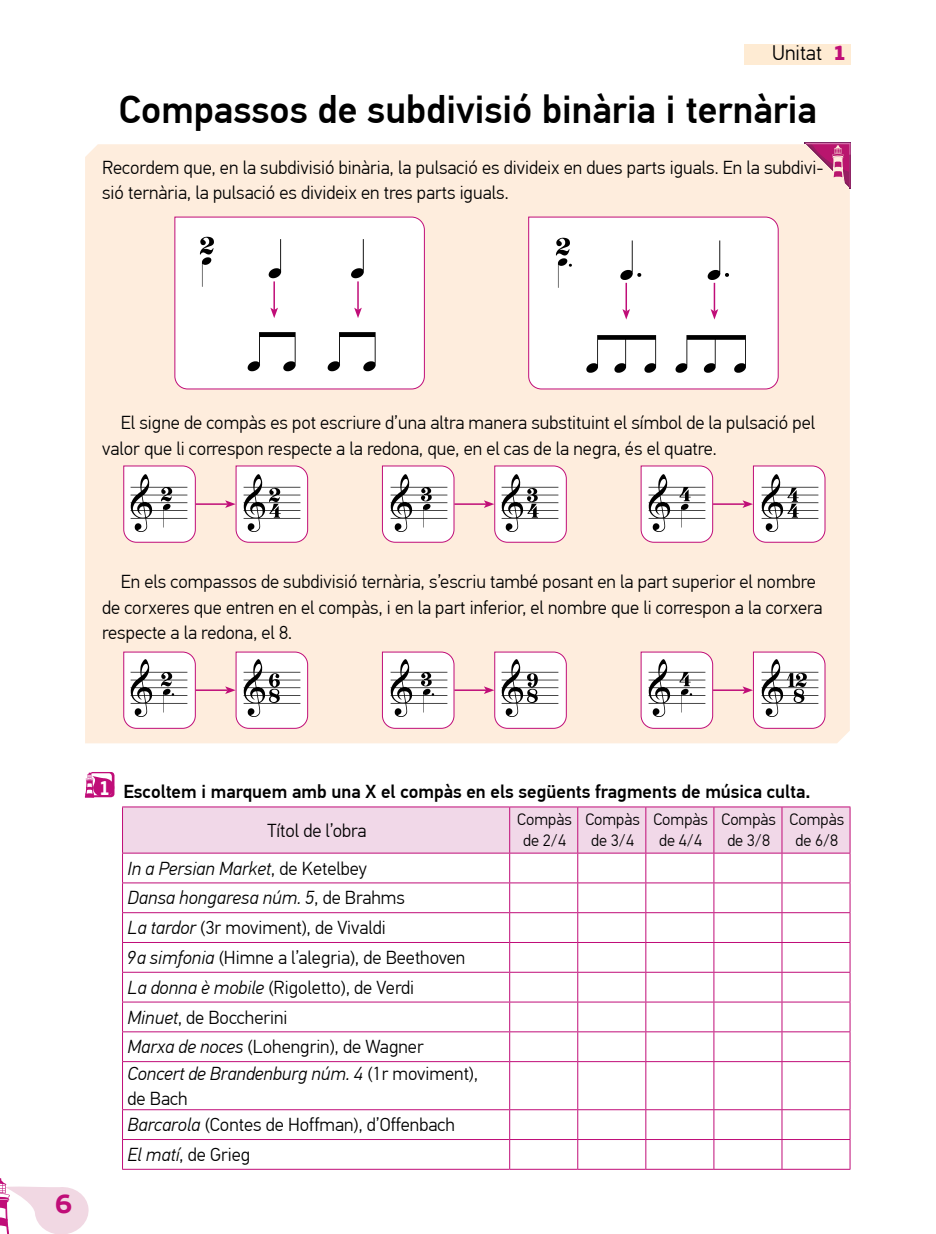
<style>
.page{position:relative;width:936px;height:1234px;background:#fff}
.page>*{position:absolute;margin:0;border:0;box-sizing:border-box;transform-origin:0 0}
._6e_Títol_2{font:500 39px "PF Din Text Pro";color:#000}
.t1{font:700 27px "PF Beau Sans Pro";color:#c00d78}
.t2{font:300 21px "PF Din Text Pro";color:#000}
.t3{font:900 21px "PF Beau Sans Pro";color:#c00d78}
.t4{font:700 20.25px "PF Beau Sans Pro";color:#fff;scale:.9 1}
._6e_Teoria{font:300 18.75px/25.5px "PF Din Text Pro";color:#000}
._6e_text_graella{font:300 18.75px "PF Din Text Pro";color:#000}
._6e_text_graella-2{font:italic 300 18.75px/25.5px "PF Din Text Pro";color:#000}
._6e_Activitat{font:500 18.75px "PF Din Text Pro";color:#000}
._6e_text_graella-3{font:300 16.5px/21px "PF Din Text Pro";color:#000;text-align:center}
.s1{font-style:normal}
.s2{font-style:italic}
</style>
<div class="page">
<div style="left:744px;top:44px;width:106px;height:20px;background:#feebd3"></div>
<svg style="left:0;top:1178px;width:89px;height:55px"></svg>
<div style="left:85px;top:144px;width:764px;height:599px;background:#feeddd"></div>
<svg style="left:804px;top:142px;width:46px;height:47px;background:#db94ad"></svg>
<img style="left:231px;top:389px;width:81px;height:5px">
<img style="left:312px;top:389px;width:85px;height:5px">
<svg style="left:174px;top:216px;width:251px;height:173px"></svg>
<svg style="left:528px;top:216px;width:250px;height:173px"></svg>
<svg style="left:123px;top:465px;width:73px;height:78px"></svg>
<hr style="left:196px;top:503px;width:31px;height:1px;background:#c00d78">
<svg style="left:225px;top:465px;width:83px;height:78px"></svg>
<svg style="left:381px;top:465px;width:73px;height:78px"></svg>
<hr style="left:454px;top:503px;width:32px;height:1px;background:#c00d78">
<svg style="left:484px;top:465px;width:83px;height:78px"></svg>
<svg style="left:640px;top:465px;width:73px;height:78px"></svg>
<hr style="left:713px;top:503px;width:31px;height:1px;background:#c00d78">
<svg style="left:742px;top:465px;width:83px;height:78px"></svg>
<svg style="left:85px;top:772px;width:29px;height:25px"></svg>
<svg style="left:123px;top:1061px;width:726px;height:107px"></svg>
<hr style="left:122px;top:1060px;width:387px;height:1px;background:#c00d78">
<hr style="left:509px;top:1060px;width:68px;height:1px;background:#c00d78">
<hr style="left:509px;top:1061px;width:1px;height:48px;background:#c00d78">
<hr style="left:577px;top:1060px;width:68px;height:1px;background:#c00d78">
<hr style="left:577px;top:1061px;width:1px;height:48px;background:#c00d78">
<hr style="left:645px;top:1060px;width:68px;height:1px;background:#c00d78">
<hr style="left:645px;top:1061px;width:1px;height:48px;background:#c00d78">
<hr style="left:713px;top:1060px;width:69px;height:1px;background:#c00d78">
<hr style="left:713px;top:1061px;width:1px;height:48px;background:#c00d78">
<hr style="left:782px;top:1060px;width:68px;height:1px;background:#c00d78">
<hr style="left:781px;top:1061px;width:1px;height:48px;background:#c00d78">
<hr style="left:122px;top:1109px;width:387px;height:1px;background:#c00d78">
<hr style="left:509px;top:1109px;width:68px;height:1px;background:#c00d78">
<hr style="left:577px;top:1109px;width:68px;height:1px;background:#c00d78">
<hr style="left:645px;top:1109px;width:68px;height:1px;background:#c00d78">
<hr style="left:713px;top:1109px;width:69px;height:1px;background:#c00d78">
<hr style="left:782px;top:1109px;width:68px;height:1px;background:#c00d78">
<hr style="left:122px;top:1138px;width:387px;height:1px;background:#c00d78">
<hr style="left:509px;top:1138px;width:68px;height:1px;background:#c00d78">
<svg style="left:509px;top:1109px;width:1px;height:59px"></svg>
<hr style="left:577px;top:1138px;width:68px;height:1px;background:#c00d78">
<svg style="left:577px;top:1109px;width:1px;height:59px"></svg>
<hr style="left:645px;top:1138px;width:68px;height:1px;background:#c00d78">
<svg style="left:645px;top:1109px;width:1px;height:59px"></svg>
<hr style="left:713px;top:1138px;width:69px;height:1px;background:#c00d78">
<svg style="left:713px;top:1109px;width:1px;height:59px"></svg>
<hr style="left:782px;top:1138px;width:68px;height:1px;background:#c00d78">
<svg style="left:781px;top:1109px;width:1px;height:59px"></svg>
<svg style="left:122px;top:807px;width:728px;height:253px"></svg>
<hr style="left:122px;top:1061px;width:1px;height:48px;background:#c00d78">
<hr style="left:849px;top:1061px;width:1px;height:48px;background:#c00d78">
<svg style="left:122px;top:1109px;width:1px;height:59px"></svg>
<svg style="left:849px;top:1109px;width:1px;height:59px"></svg>
<hr style="left:122px;top:1168px;width:387px;height:1px;background:#c00d78">
<hr style="left:509px;top:1168px;width:68px;height:1px;background:#c00d78">
<hr style="left:577px;top:1168px;width:68px;height:1px;background:#c00d78">
<hr style="left:645px;top:1168px;width:68px;height:1px;background:#c00d78">
<hr style="left:713px;top:1168px;width:69px;height:1px;background:#c00d78">
<hr style="left:782px;top:1168px;width:68px;height:1px;background:#c00d78">
<hr style="left:122px;top:806px;width:387px;height:1px;background:#c00d78">
<hr style="left:122px;top:807px;width:1px;height:45px;background:#c00d78">
<hr style="left:509px;top:806px;width:68px;height:1px;background:#c00d78">
<hr style="left:577px;top:806px;width:68px;height:1px;background:#c00d78">
<hr style="left:645px;top:806px;width:68px;height:1px;background:#c00d78">
<hr style="left:713px;top:806px;width:69px;height:1px;background:#c00d78">
<hr style="left:782px;top:806px;width:68px;height:1px;background:#c00d78">
<hr style="left:849px;top:807px;width:1px;height:45px;background:#c00d78">
<hr style="left:122px;top:852px;width:387px;height:1px;background:#c00d78">
<hr style="left:509px;top:852px;width:68px;height:1px;background:#c00d78">
<hr style="left:577px;top:852px;width:68px;height:1px;background:#c00d78">
<hr style="left:645px;top:852px;width:68px;height:1px;background:#c00d78">
<hr style="left:713px;top:852px;width:69px;height:1px;background:#c00d78">
<hr style="left:782px;top:852px;width:68px;height:1px;background:#c00d78">
<img style="left:126px;top:463px;width:64px;height:85px">
<img style="left:386px;top:463px;width:64px;height:85px">
<img style="left:497px;top:463px;width:64px;height:85px">
<img style="left:240px;top:463px;width:64px;height:85px">
<img style="left:644px;top:463px;width:64px;height:85px">
<img style="left:757px;top:463px;width:64px;height:85px">
<svg style="left:123px;top:651px;width:73px;height:78px"></svg>
<hr style="left:196px;top:689px;width:31px;height:1px;background:#c00d78">
<svg style="left:225px;top:651px;width:83px;height:78px"></svg>
<svg style="left:381px;top:651px;width:73px;height:78px"></svg>
<hr style="left:454px;top:689px;width:32px;height:1px;background:#c00d78">
<svg style="left:484px;top:651px;width:83px;height:78px"></svg>
<svg style="left:640px;top:651px;width:73px;height:78px"></svg>
<hr style="left:713px;top:689px;width:31px;height:1px;background:#c00d78">
<svg style="left:742px;top:651px;width:83px;height:78px"></svg>
<img style="left:126px;top:648px;width:64px;height:85px">
<img style="left:386px;top:648px;width:64px;height:85px">
<img style="left:497px;top:648px;width:64px;height:85px">
<img style="left:240px;top:648px;width:64px;height:85px">
<img style="left:644px;top:648px;width:64px;height:85px">
<img style="left:757px;top:648px;width:64px;height:85px">
<p class="t2" style="left:772px;top:41px;width:51px">Unitat</p>
<p class="_6e_Títol_2" style="left:119px;top:86px;width:699px">Compassos de subdivisió binària i ternària</p>
<p class="_6e_Teoria" style="left:102px;top:155px;width:723px">Recordem que, en la subdivisió binària, la pulsació es divideix en dues parts iguals. En la subdivi&shy;sió ternària, la pulsació es divideix en tres parts iguals.</p>
<p class="t3" style="left:832px;top:39px;width:16px">1</p>
<p class="_6e_Teoria" style="left:102px;top:410px;width:714px;text-indent:19px">El signe de compàs es pot escriure d’una altra manera substituint el símbol de la pulsació pel valor que li correspon respecte a la redona, que, en el cas de la negra, és el quatre.</p>
<p class="_6e_Teoria" style="left:102px;top:569px;width:721px;text-indent:19px">En els compassos de subdivisió ternària, s’escriu també posant en la part superior el nombre de corxeres que entren en el compàs, i en la part inferior, el nombre que li correspon a la corxera respecte a la redona, el 8.</p>
<h2 class="t1" style="left:55px;top:1186px;width:19px">6</h2>
<p class="t4" style="left:99px;top:775px;width:15px">1</p>
<p class="_6e_Activitat" style="left:123px;top:780px;width:688px">Escoltem i marquem amb una X el compàs en els següents fragments de música culta.</p>
<p class="_6e_text_graella" style="left:267px;top:819px;width:100px">Títol de l’obra</p>
<p class="_6e_text_graella-3" style="left:517px;top:809px;width:56px">Compàs de 2/4</p>
<p class="_6e_text_graella-3" style="left:585px;top:809px;width:56px">Compàs de 3/4</p>
<p class="_6e_text_graella-3" style="left:653px;top:809px;width:56px">Compàs de 4/4</p>
<p class="_6e_text_graella-3" style="left:721px;top:809px;width:56px">Compàs de 3/8</p>
<p class="_6e_text_graella-3" style="left:789px;top:809px;width:56px">Compàs de 6/8</p>
<p class="_6e_text_graella-2" style="left:128px;top:855px;width:241px">In a Persian Market<span class="s1">, de Ketelbey</span></p>
<p class="_6e_text_graella-2" style="left:128px;top:885px;width:279px">Dansa hongaresa núm. 5<span class="s1">, de Brahms</span></p>
<p class="_6e_text_graella" style="left:128px;top:916px;width:259px"><span class="s2">La tardor</span> (3r moviment), de Vivaldi</p>
<p class="_6e_text_graella" style="left:128px;top:946px;width:339px"><span class="s2">9a simfonia</span> (Himne a l’alegria), de Beethoven</p>
<p class="_6e_text_graella" style="left:128px;top:976px;width:288px"><span class="s2">La donna è mobile</span> (Rigoletto), de Verdi</p>
<p class="_6e_text_graella" style="left:128px;top:1006px;width:161px"><span class="s2">Minuet</span>, de Boccherini</p>
<p class="_6e_text_graella" style="left:128px;top:1035px;width:297px"><span class="s2">Marxa de noces</span> (Lohengrin), de Wagner</p>
<p class="_6e_text_graella-2" style="left:128px;top:1060px;width:352px">Concert de Brandenburg núm. 4 <span class="s1">(1r moviment), de Bach</span></p>
<p class="_6e_text_graella" style="left:128px;top:1113px;width:329px"><span class="s2">Barcarola</span> (Contes de Hoffman), d’Offenbach</p>
<p class="_6e_text_graella" style="left:128px;top:1143px;width:124px"><span class="s2">El matí</span>, de Grieg</p>
</div>
